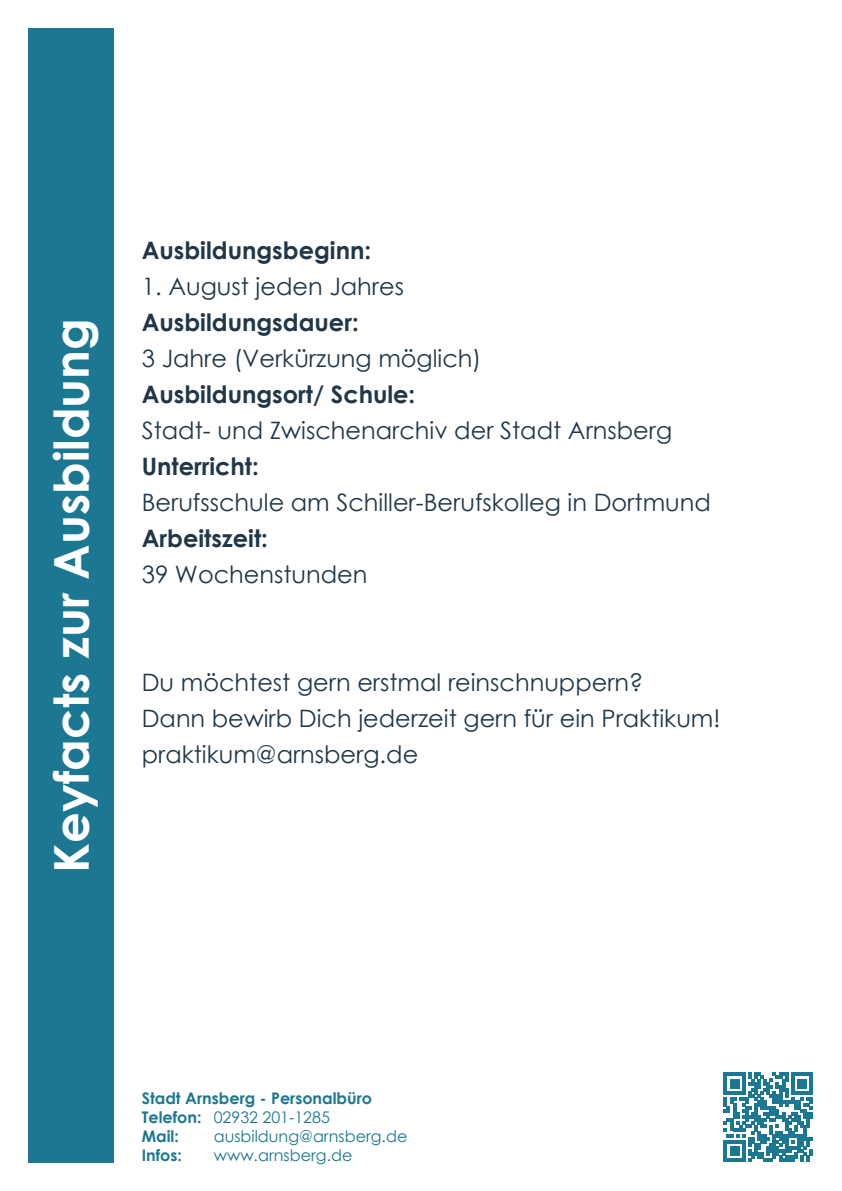
<style>
.page{position:relative;width:842px;height:1191px;background:#fff}
.page>*{position:absolute;margin:0;border:0;box-sizing:border-box;transform-origin:0 0}
.t1{font:700 48px "Century Gothic";color:#fff}
.t2{font:24px/36px "Century Gothic";color:#213749}
.t3{font:700 24px "Century Gothic";color:#213749}
.t4{font:700 16px/19.2px "Century Gothic";color:#1c7792}
.t5{font:16px "Century Gothic";color:#1c7792}
.s1{font-weight:400}
</style>
<div class="page">
<div style="left:28px;top:28px;width:85px;height:1134px;background:#1c7792"></div>
<svg style="left:724px;top:1072px;width:89px;height:89px"></svg>
<h1 class="t1" style="left:35px;top:872px;width:555px;rotate:-90deg">Keyfacts zur Ausbildung</h1>
<p class="t3" style="left:142px;top:232px;width:231px">Ausbildungsbeginn:</p>
<p class="t2" style="left:142px;top:268px;width:264px">1. August jeden Jahres</p>
<p class="t3" style="left:142px;top:304px;width:218px">Ausbildungsdauer:</p>
<p class="t2" style="left:142px;top:340px;width:341px">3 Jahre (Verkürzung möglich)</p>
<p class="t3" style="left:142px;top:376px;width:275px">Ausbildungsort/ Schule:</p>
<p class="t2" style="left:142px;top:412px;width:532px">Stadt- und Zwischenarchiv der Stadt Arnsberg</p>
<p class="t3" style="left:142px;top:448px;width:119px">Unterricht:</p>
<p class="t2" style="left:142px;top:484px;width:571px">Berufsschule am Schiller-Berufskolleg in Dortmund</p>
<p class="t3" style="left:142px;top:520px;width:128px">Arbeitszeit:</p>
<p class="t2" style="left:142px;top:556px;width:227px">39 Wochenstunden</p>
<p class="t2" style="left:142px;top:664px;width:580px">Du möchtest gern erstmal reinschnuppern?<br>Dann bewirb Dich jederzeit gern für ein Praktikum! praktikum@arnsberg.de</p>
<p class="t4" style="left:142px;top:1087px;width:232px">Stadt Arnsberg - Personalbüro<br>Telefon: <span class="s1">02932 201-1285<br></span>Mail:</p>
<p class="t5" style="left:214px;top:1125px;width:195px">ausbildung@arnsberg.de</p>
<p class="t4" style="left:142px;top:1145px;width:42px">Infos:</p>
<p class="t5" style="left:214px;top:1144px;width:140px">www.arnsberg.de</p>
</div>
